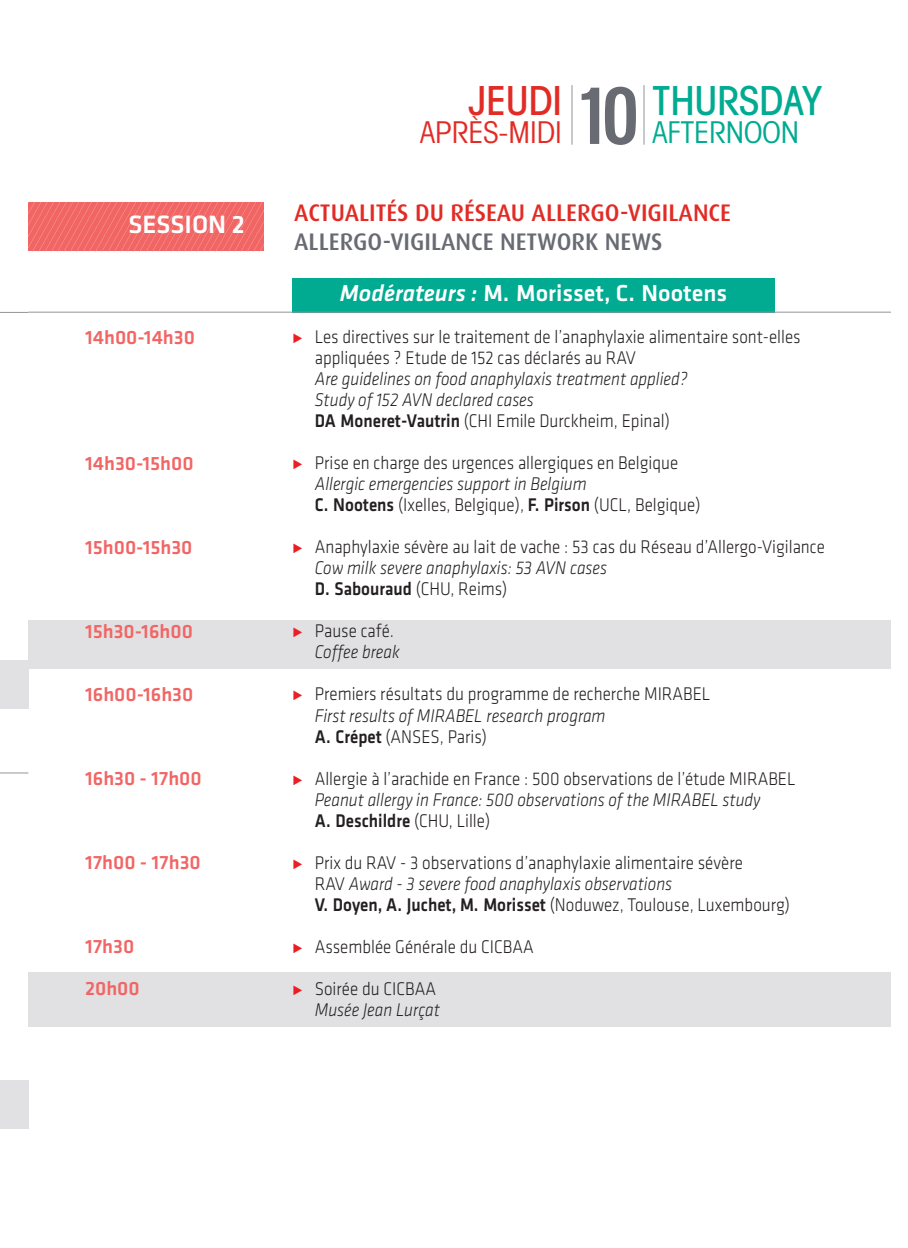
<style>
.page{position:relative;width:908px;height:1248px;background:#fff}
.page>*{position:absolute;margin:0;border:0;box-sizing:border-box;transform-origin:0 0}
.t1{font:500 condensed 40px "Avant Garde";color:#00ab91}
.t2{font:condensed 30px "Avant Garde";color:#e12c26}
.t3{font:condensed 30px "Avant Garde";color:#00ab91}
.t4{font:500 26px "Klavika";color:#fff}
.t5{font:500 24px "Dax";color:#e12c26}
.t6{font:500 24px "Klavika";color:#fff}
.t7{font:500 24px "Dax";color:#696b73}
.t8{font:500 20px/42px "Klavika";color:#f16665}
.t9{font:300 19px/21px "Klavika";color:#231f20;scale:.9 1}
.t10{font:italic 300 19px/21px "Klavika";color:#231f20;scale:.9 1}
.s1{color:#e12c26}
.s2{font-family:"Olympia";font-weight:600;font-size:78px;color:#696b73}
.s3{font-style:italic}
.s4{color:#ee1d23}
.s5{font-weight:500;font-style:normal}
.s6{font-style:normal}
.s7{font-weight:500}
.s8{font-style:normal;color:#ee1d23}
</style>
<div class="page">
<div style="left:0;top:660px;width:28px;height:48px;background:#e1e1e3"></div>
<div style="left:0;top:1079px;width:28px;height:49px;background:#e1e1e3"></div>
<div style="left:28px;top:972px;width:862px;height:54px;background:#e1e1e3"></div>
<div style="left:28px;top:619px;width:862px;height:49px;background:#e1e1e3"></div>
<img style="left:28px;top:202px;width:236px;height:49px">
<svg style="left:0;top:312px;width:28px;height:1px"></svg>
<svg style="left:0;top:772px;width:28px;height:1px"></svg>
<div style="left:292px;top:278px;width:482px;height:34px;background:#00ab91"></div>
<hr style="left:28px;top:311px;width:862px;height:1px;background:#939598">
<hr style="left:571px;top:85px;width:1px;height:60px;background:#939598">
<hr style="left:643px;top:85px;width:1px;height:60px;background:#939598">
<h3 class="t4" style="left:128px;top:216px;width:118px">SESSION 2</h3>
<p class="t8" style="left:85px;top:318px;width:111px">14h00-14h30</p>
<p class="t8" style="left:85px;top:444px;width:110px">14h30-15h00</p>
<p class="t8" style="left:85px;top:528px;width:109px">15h00-15h30</p>
<p class="t8" style="left:85px;top:612px;width:109px">15h30-16h00</p>
<p class="t8" style="left:85px;top:675px;width:110px">16h00-16h30</p>
<p class="t8" style="left:85px;top:759px;width:118px">16h30 - 17h00</p>
<p class="t8" style="left:85px;top:843px;width:117px">17h00 - 17h30</p>
<p class="t8" style="left:85px;top:927px;width:56px">17h30<br>20h00</p>
<h1 class="t1" style="left:468px;top:86px;width:355px"><span class="s1">JEUDI</span> <span class="s2">10</span> THURSDAY</h1>
<h2 class="t2" style="left:420px;top:121px;width:143px">APRÈS-MIDI</h2>
<h2 class="t3" style="left:652px;top:121px;width:148px">AFTERNOON</h2>
<p class="t5" style="left:294px;top:202px;width:438px">ACTUALITÉS DU RÉSEAU ALLERGO-VIGILANCE</p>
<p class="t7" style="left:294px;top:231px;width:370px">ALLERGO-VIGILANCE NETWORK NEWS</p>
<p class="t6" style="left:339px;top:285px;width:389px"><span class="s3">Modérateurs :</span> M. Morisset, C. Nootens</p>
<p class="t9" style="left:314px;top:328px;width:541px;text-indent:-22px"><span class="s4">•</span> Les directives sur le traitement de l’anaphylaxie alimentaire sont-elles appliquées ? Etude de 152 cas déclarés au RAV</p>
<p class="t10" style="left:314px;top:370px;width:416px">Are guidelines on food anaphylaxis treatment applied?<br>Study of 152 AVN declared cases<br><span class="s5">DA Moneret-Vautrin</span> <span class="s6">(CHI Emile Durckheim, Epinal)</span></p>
<p class="t9" style="left:314px;top:454px;width:430px;text-indent:-22px"><span class="s4">•</span> Prise en charge des urgences allergiques en Belgique<br><span class="s3">Allergic emergencies support in Belgium<br></span><span class="s7">C. Nootens</span> (Ixelles, Belgique), <span class="s7">F. Pirson</span> (UCL, Belgique)</p>
<p class="t9" style="left:314px;top:538px;width:568px;text-indent:-22px"><span class="s4">•</span> Anaphylaxie sévère au lait de vache : 53 cas du Réseau d’Allergo-Vigilance<br><span class="s3">Cow milk severe anaphylaxis: 53 AVN cases<br></span><span class="s7">D. Sabouraud</span> (CHU, Reims)</p>
<p class="t10" style="left:314px;top:622px;width:96px;text-indent:-23px"><span class="s8">•</span> <span class="s6">Pause café.<br></span>Coffee break</p>
<p class="t9" style="left:314px;top:685px;width:441px;text-indent:-22px"><span class="s4">•</span> Premiers résultats du programme de recherche MIRABEL<br><span class="s3">First results of MIRABEL research program<br></span><span class="s7">A. Crépet</span> (ANSES, Paris)</p>
<p class="t9" style="left:314px;top:769px;width:535px;text-indent:-22px"><span class="s4">•</span> Allergie à l’arachide en France : 500 observations de l’étude MIRABEL<br><span class="s3">Peanut allergy in France: 500 observations of the MIRABEL study<br></span><span class="s7">A. Deschildre</span> (CHU, Lille)</p>
<p class="t9" style="left:314px;top:853px;width:529px;text-indent:-22px"><span class="s4">•</span> Prix du RAV - 3 observations d’anaphylaxie alimentaire sévère<br>RAV <span class="s3">Award - 3 severe food anaphylaxis observations<br></span><span class="s7">V. Doyen, A. Juchet, M. Morisset</span> (Noduwez, Toulouse, Luxembourg)</p>
<p class="t9" style="left:292px;top:937px;width:270px"><span class="s4">•</span> Assemblée Générale du CICBAA</p>
<p class="t10" style="left:292px;top:979px;width:165px;text-align:right"><span class="s8">•</span> <span class="s6">Soirée du CICBAA<br></span>Musée Jean Lurçat</p>
</div>
